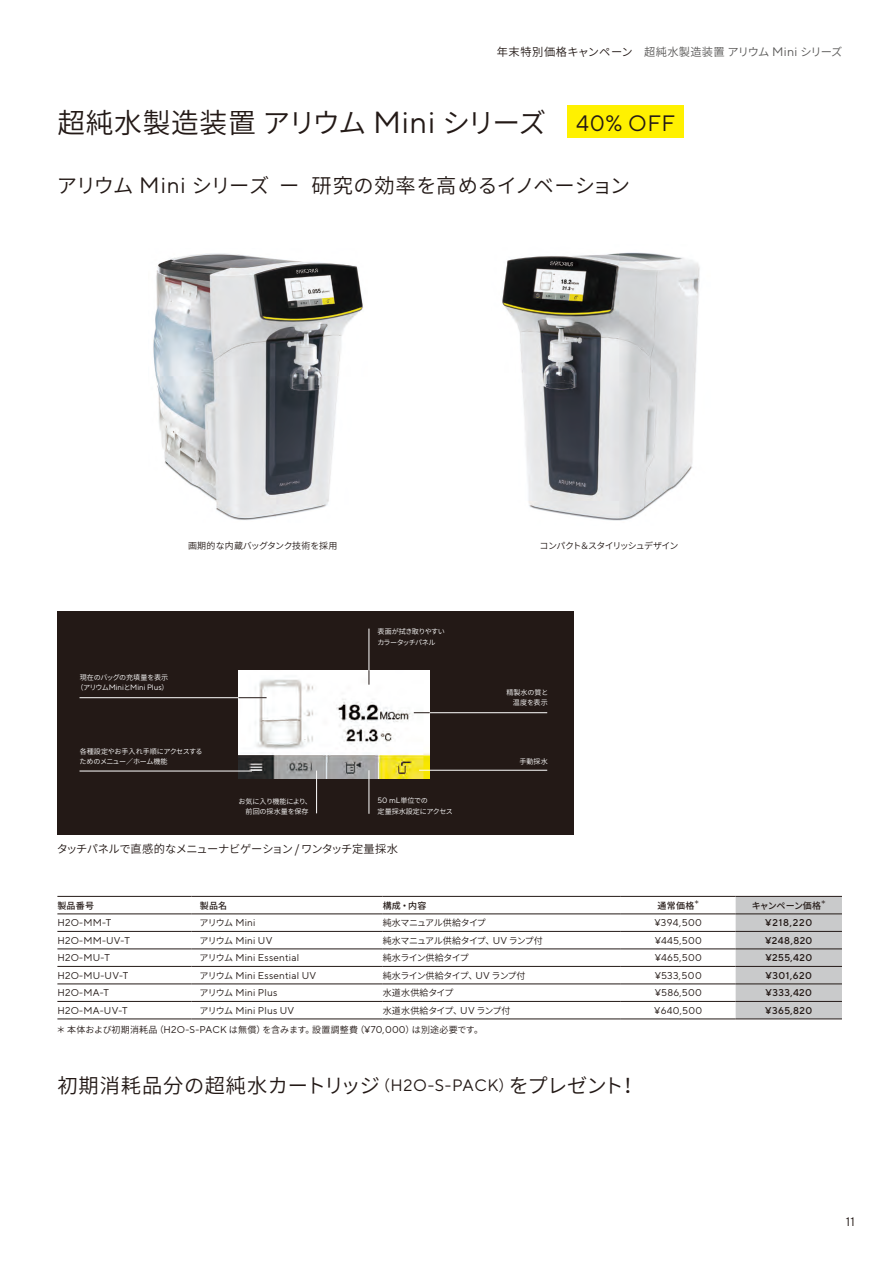
<style>
.page{position:relative;width:893px;height:1263px;background:#fff}
.page>*{position:absolute;margin:0;border:0;box-sizing:border-box;transform-origin:0 0}
.t1{font:38.85px "TT Norms Pro";color:#231916;scale:.2 1}
.t2{font:600 27.75px "Noto Sans CJ Kjp";letter-spacing:.025em;color:#231916}
.t3{font:600 20.25px "Noto Sans CJ Kjp";letter-spacing:-.01em;color:#231916}
.t4{font:12.3px "TT Norms Pro";color:#231916}
.t5{font:600 11.25px "Noto Sans CJ Kjp";letter-spacing:.025em;color:#595857}
.t6{font:600 11.25px "Noto Sans CJ Kjp";letter-spacing:-.035em;color:#231916}
.t7{font:9.9px "TT Norms Pro";letter-spacing:.025em;color:#231916}
.t8{font:500 9.9px "TT Norms Pro";letter-spacing:.04em;color:#231916}
.t9{font:600 9px "Noto Sans CJ Kjp";letter-spacing:.025em;color:#231916}
.t10{font:600 9px "Noto Sans CJ Kjp";letter-spacing:-.06em;color:#231916}
.t11{font:600 9px "Noto Sans CJ Kjp";letter-spacing:-.05em;color:#231916}
.t12{font:600 9px "Noto Sans CJ Kjp";color:#231916}
.t13{font:600 9px "Noto Sans CJ Kjp";letter-spacing:-.085em;color:#231916}
.t14{font:500 9px "Noto Sans CJ Kjp";letter-spacing:.025em;color:#231916}
.t15{font:600 9px "Noto Sans CJ Kjp";letter-spacing:-.01em;color:#231916}
.t16{font:500 9px "Noto Sans CJ Kjp";letter-spacing:-.03em;color:#231916}
.t17{font:600 9px "Noto Sans CJ Kjp";letter-spacing:-.03em;color:#231916}
.t18{font:7.8px "TT Norms Pro";color:#fff}
.t19{font:600 7.05px/10.2px "Noto Sans CJ Kjp";letter-spacing:-.02em;color:#fff;text-align:right}
.t20{font:600 7.05px/10.2px "Noto Sans CJ Kjp";letter-spacing:-.07em;color:#fff}
.t21{font:600 7.05px "Noto Sans CJ Kjp";letter-spacing:-.03em;color:#231916}
.t22{font:500 5.25px "Noto Sans CJ Kjp";color:#231916}
.s1{color:#231916}
.s2{font-family:"TT Norms Pro";font-weight:400;font-size:12.3px}
.s3{font-family:"TT Norms Pro";font-weight:400;font-size:30.6px}
.s4{font-family:"TT Norms Pro";font-weight:400;font-size:22.35px}
.s5{font-family:"Noto Sans CJ Kjp";font-weight:600;font-size:7.05px}
.s6{font-family:"TT Norms Pro";font-weight:400;font-size:9.9px}
.s7{font-family:"Noto Sans CJ Kjp";font-weight:600;font-size:9px}
.s8{font-size:15px}
.s9{font-family:"TT Norms Pro";font-weight:400;font-size:16.5px}
</style>
<div class="page">
<div style="left:736px;top:897px;width:106px;height:122px;background:#c9cacb"></div>
<hr style="left:57px;top:914px;width:134px;height:1px;background:#231916">
<hr style="left:191px;top:914px;width:192px;height:1px;background:#231916">
<hr style="left:383px;top:914px;width:238px;height:1px;background:#231916">
<hr style="left:621px;top:914px;width:115px;height:1px;background:#231916">
<hr style="left:57px;top:931px;width:134px;height:1px;background:#231916">
<hr style="left:191px;top:931px;width:192px;height:1px;background:#231916">
<hr style="left:383px;top:931px;width:238px;height:1px;background:#231916">
<hr style="left:621px;top:931px;width:115px;height:1px;background:#231916">
<hr style="left:57px;top:949px;width:134px;height:1px;background:#231916">
<hr style="left:191px;top:949px;width:192px;height:1px;background:#231916">
<hr style="left:383px;top:949px;width:238px;height:1px;background:#231916">
<hr style="left:621px;top:949px;width:115px;height:1px;background:#231916">
<hr style="left:57px;top:966px;width:134px;height:1px;background:#231916">
<hr style="left:191px;top:966px;width:192px;height:1px;background:#231916">
<hr style="left:383px;top:966px;width:238px;height:1px;background:#231916">
<hr style="left:621px;top:966px;width:115px;height:1px;background:#231916">
<hr style="left:57px;top:984px;width:134px;height:1px;background:#231916">
<hr style="left:191px;top:984px;width:192px;height:1px;background:#231916">
<hr style="left:383px;top:984px;width:238px;height:1px;background:#231916">
<hr style="left:621px;top:984px;width:115px;height:1px;background:#231916">
<hr style="left:57px;top:1001px;width:134px;height:1px;background:#231916">
<hr style="left:191px;top:1001px;width:192px;height:1px;background:#231916">
<hr style="left:383px;top:1001px;width:238px;height:1px;background:#231916">
<hr style="left:621px;top:1001px;width:115px;height:1px;background:#231916">
<hr style="left:57px;top:1019px;width:134px;height:1px;background:#231916">
<hr style="left:191px;top:1019px;width:192px;height:1px;background:#231916">
<hr style="left:383px;top:1019px;width:238px;height:1px;background:#231916">
<hr style="left:621px;top:1019px;width:115px;height:1px;background:#231916">
<hr style="left:736px;top:914px;width:106px;height:1px;background:#231916">
<hr style="left:736px;top:931px;width:106px;height:1px;background:#231916">
<hr style="left:736px;top:949px;width:106px;height:1px;background:#231916">
<hr style="left:736px;top:966px;width:106px;height:1px;background:#231916">
<hr style="left:736px;top:984px;width:106px;height:1px;background:#231916">
<hr style="left:736px;top:1001px;width:106px;height:1px;background:#231916">
<hr style="left:736px;top:1019px;width:106px;height:1px;background:#231916">
<hr style="left:57px;top:896px;width:134px;height:1px;background:#231916">
<hr style="left:191px;top:896px;width:192px;height:1px;background:#231916">
<hr style="left:383px;top:896px;width:238px;height:1px;background:#231916">
<hr style="left:621px;top:896px;width:115px;height:1px;background:#231916">
<hr style="left:736px;top:896px;width:106px;height:1px;background:#231916">
<div style="left:567px;top:106px;width:117px;height:32px;background:#fff100"></div>
<img style="left:502px;top:252px;width:198px;height:269px">
<img style="left:153px;top:253px;width:211px;height:267px">
<div style="left:57px;top:611px;width:517px;height:224px;background:#231916"></div>
<img style="left:239px;top:670px;width:191px;height:108px">
<hr style="left:80px;top:697px;width:187px;height:1px;background:#fff">
<hr style="left:79px;top:771px;width:173px;height:1px;background:#fff">
<hr style="left:316px;top:770px;width:1px;height:43px;background:#fff">
<hr style="left:369px;top:770px;width:1px;height:44px;background:#fff">
<hr style="left:419px;top:770px;width:128px;height:1px;background:#fff">
<hr style="left:414px;top:712px;width:133px;height:1px;background:#fff">
<hr style="left:369px;top:629px;width:1px;height:56px;background:#fff">
<svg style="left:239px;top:697px;width:28px;height:1px"></svg>
<svg style="left:414px;top:712px;width:16px;height:1px"></svg>
<svg style="left:369px;top:670px;width:1px;height:15px"></svg>
<p class="t5" style="left:497px;top:46px;width:347px"><span class="s1">年末特別価格キャンペーン</span>　超純水製造装置アリウム <span class="s2">Mini</span> シリーズ</p>
<h2 class="t2" style="left:57px;top:107px;width:619px">超純水製造装置アリウム <span class="s3">Mini</span> シリーズ <span class="s4">40% OFF</span></h2>
<h3 class="t3" style="left:57px;top:174px;width:575px">アリウム <span class="s4">Mini</span> シリーズー 研究の効率を高めるイノベーション</h3>
<p class="t12" style="left:188px;top:541px;width:151px">画期的な内蔵バッグタンク技術を採用</p>
<p class="t13" style="left:539px;top:541px;width:141px">コンパクト＆スタイリッシュデザイン</p>
<p class="t19" style="left:80px;top:672px;width:90px">現在のバッグの充填量を表示</p>
<p class="t18" style="left:76px;top:682px;width:94px"><span class="s5">（アリウム</span>Mini<span class="s5">と</span>Mini Plus<span class="s5">）</span></p>
<p class="t19" style="left:80px;top:746px;width:124px;text-align:left">各種設定やお手入れ手順にアクセスするためのメニュー／ホーム機能</p>
<p class="t19" style="left:239px;top:796px;width:75px;text-align:center">お気に入り機能により、前回の採水量を保存</p>
<p class="t20" style="left:377px;top:627px;width:69px">表面が拭き取りやすいカラータッチパネル</p>
<p class="t18" style="left:378px;top:795px;width:52px">50 mL<span class="s5">単位での</span></p>
<p class="t19" style="left:378px;top:806px;width:77px">定量採水設定にアクセス</p>
<p class="t6" style="left:57px;top:842px;width:343px">タッチパネルで直感的なメニューナビゲーション <span class="s2">/</span> ワンタッチ定量採水</p>
<p class="t19" style="left:506px;top:687px;width:43px">精製水の質と温度を表示</p>
<p class="t19" style="left:519px;top:756px;width:30px">手動採水</p>
<p class="t14" style="left:57px;top:900px;width:38px">製品番号</p>
<p class="t14" style="left:200px;top:900px;width:29px">製品名</p>
<p class="t14" style="left:383px;top:900px;width:45px">構成・内容</p>
<p class="t14" style="left:658px;top:900px;width:38px">通常価格</p>
<p class="t22" style="left:694px;top:899px;width:7px">＊</p>
<p class="t16" style="left:752px;top:900px;width:71px">キャンペーン価格</p>
<p class="t22" style="left:821px;top:899px;width:7px">＊</p>
<p class="t7" style="left:57px;top:915px;width:56px">H2O-MM-T</p>
<p class="t17" style="left:200px;top:918px;width:57px">アリウム <span class="s6">Mini</span></p>
<p class="t11" style="left:383px;top:918px;width:105px">純水マニュアル供給タイプ</p>
<p class="t7" style="left:654px;top:915px;width:49px">¥394,500</p>
<p class="t8" style="left:765px;top:915px;width:49px">¥218,220</p>
<p class="t7" style="left:57px;top:933px;width:74px">H2O-MM-UV-T</p>
<p class="t7" style="left:200px;top:933px;width:74px"><span class="s7">アリウム</span> Mini UV</p>
<p class="t10" style="left:383px;top:935px;width:162px">純水マニュアル供給タイプ、<span class="s6">UV</span> ランプ付</p>
<p class="t7" style="left:655px;top:933px;width:49px">¥445,500</p>
<p class="t8" style="left:765px;top:933px;width:49px">¥248,820</p>
<p class="t7" style="left:57px;top:950px;width:54px">H2O-MU-T</p>
<p class="t7" style="left:200px;top:950px;width:101px"><span class="s7">アリウム</span> Mini Essential</p>
<p class="t11" style="left:383px;top:953px;width:87px">純水ライン供給タイプ</p>
<p class="t7" style="left:655px;top:950px;width:49px">¥465,500</p>
<p class="t8" style="left:765px;top:950px;width:48px">¥255,420</p>
<p class="t7" style="left:57px;top:968px;width:72px">H2O-MU-UV-T</p>
<p class="t7" style="left:200px;top:968px;width:118px"><span class="s7">アリウム</span> Mini Essential UV</p>
<p class="t10" style="left:383px;top:970px;width:144px">純水ライン供給タイプ、<span class="s6">UV</span> ランプ付</p>
<p class="t7" style="left:655px;top:968px;width:49px">¥533,500</p>
<p class="t8" style="left:766px;top:968px;width:48px">¥301,620</p>
<p class="t7" style="left:57px;top:985px;width:53px">H2O-MA-T</p>
<p class="t7" style="left:200px;top:985px;width:79px"><span class="s7">アリウム</span> Mini Plus</p>
<p class="t9" style="left:383px;top:988px;width:72px">水道水供給タイプ</p>
<p class="t7" style="left:655px;top:985px;width:49px">¥586,500</p>
<p class="t8" style="left:766px;top:985px;width:48px">¥333,420</p>
<p class="t7" style="left:57px;top:1003px;width:72px">H2O-MA-UV-T</p>
<p class="t7" style="left:200px;top:1003px;width:96px"><span class="s7">アリウム</span> Mini Plus UV</p>
<p class="t15" style="left:383px;top:1005px;width:129px">水道水供給タイプ、<span class="s6">UV</span> ランプ付</p>
<p class="t7" style="left:654px;top:1003px;width:49px">¥640,500</p>
<p class="t8" style="left:765px;top:1003px;width:49px">¥365,820</p>
<p class="t9" style="left:57px;top:1025px;width:428px">＊本体および初期消耗品（<span class="s6">H2O-S-PACK</span> は無償）を含みます。設置調整費（<span class="s6">¥70,000</span>）は別途必要です。</p>
<h3 class="t3" style="left:57px;top:1074px;width:582px">初期消耗品分の超純水カートリッジ<span class="s8">（</span><span class="s9">H2O-S-PACK</span><span class="s8">）</span>をプレゼント！</h3>
<h1 class="t1" style="left:295px;top:1054px;width:17px">-</h1>
<p class="t21" style="left:302px;top:1080px;width:103px">最新の測定値とメッセージを表示</p>
<p class="t4" style="left:846px;top:1213px;width:10px">11</p>
</div>
